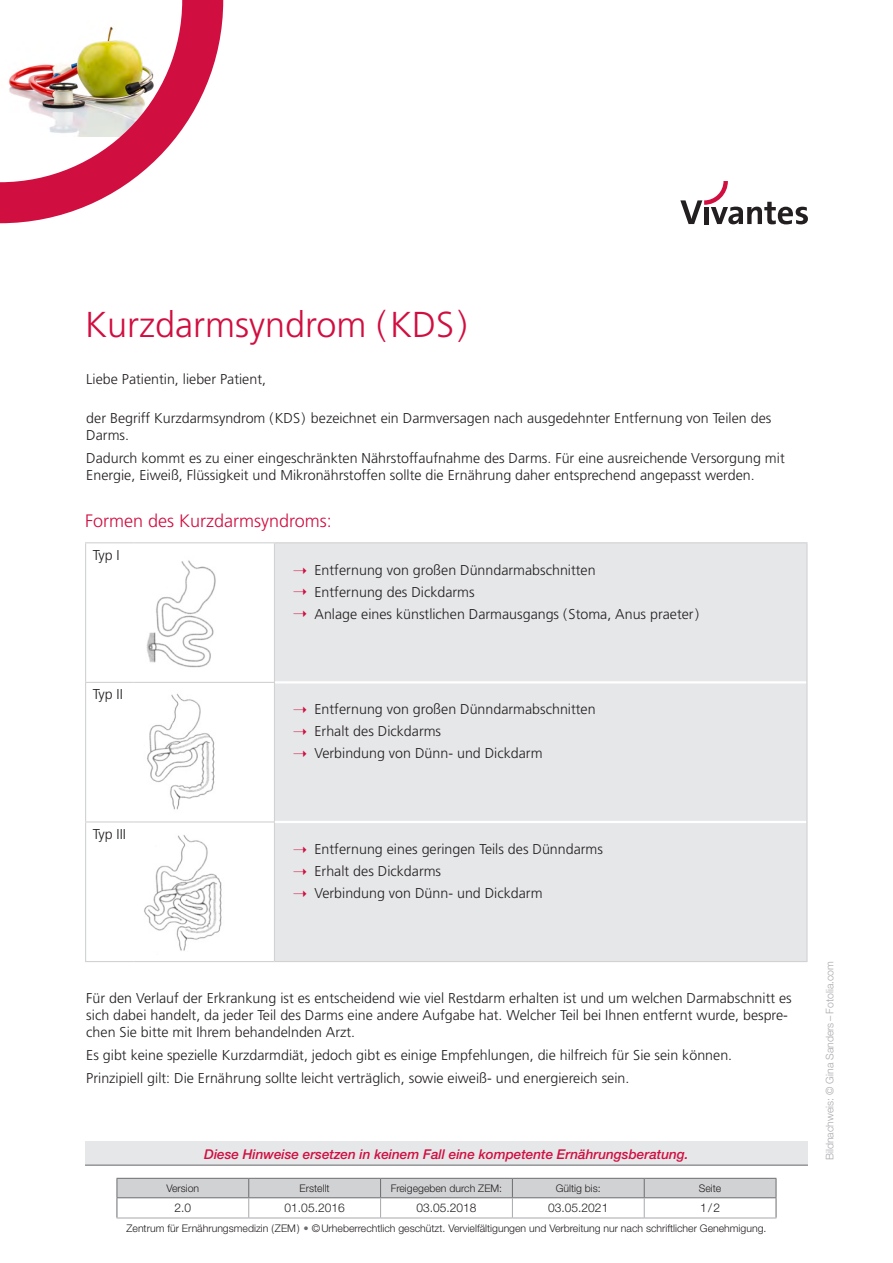
<style>
.page{position:relative;width:893px;height:1263px;background:#fff}
.page>*{position:absolute;margin:0;border:0;box-sizing:border-box;transform-origin:0 0}
.t1{font:300 36px "Frutiger LT Std";color:#d10e40}
.t2{font:300 18px "Frutiger LT Std";color:#d10e40}
.t3{font:300 14.25px/21.9px "Frutiger LT Std";color:#231f20}
.t4{font:italic 500 13.5px "Helvetica Neue LT Std";color:#d10e40}
.t5{font:300 12px "Helvetica Neue LT Std";color:#231f20}
.t6{font:300 10.5px "Helvetica Neue LT Std";color:#231f20}
.t7{font:300 10.5px "Helvetica Neue LT Std";color:#a8a9ad}
.s1{color:#d10e40}
.s2{color:#6c6d70}
</style>
<div class="page">
<svg style="left:0;top:0;width:223px;height:223px"></svg>
<svg style="left:680px;top:181px;width:128px;height:43px"></svg>
<svg style="left:117px;top:1178px;width:660px;height:39px"></svg>
<hr style="left:117px;top:1217px;width:132px;height:1px;background:#a8a9ad">
<hr style="left:249px;top:1217px;width:132px;height:1px;background:#a8a9ad">
<hr style="left:381px;top:1217px;width:131px;height:1px;background:#a8a9ad">
<hr style="left:512px;top:1217px;width:132px;height:1px;background:#a8a9ad">
<hr style="left:644px;top:1217px;width:132px;height:1px;background:#a8a9ad">
<div style="left:85px;top:1141px;width:723px;height:25px;background:#e6e7e9"></div>
<hr style="left:85px;top:1165px;width:723px;height:1px;background:#6c6d70">
<svg style="left:86px;top:543px;width:188px;height:280px"></svg>
<div style="left:275px;top:543px;width:531px;height:418px;background:#e6e7e9"></div>
<hr style="left:275px;top:681px;width:531px;height:2px;background:#fff">
<hr style="left:275px;top:821px;width:531px;height:2px;background:#fff">
<hr style="left:274px;top:543px;width:1px;height:139px;background:#d1d2d4">
<hr style="left:274px;top:683px;width:1px;height:138px;background:#d1d2d4">
<hr style="left:274px;top:822px;width:1px;height:139px;background:#d1d2d4">
<hr style="left:85px;top:542px;width:49px;height:1px;background:#d1d2d4">
<hr style="left:85px;top:543px;width:1px;height:139px;background:#d1d2d4">
<hr style="left:134px;top:542px;width:140px;height:1px;background:#d1d2d4">
<hr style="left:274px;top:542px;width:533px;height:1px;background:#d1d2d4">
<hr style="left:806px;top:543px;width:1px;height:139px;background:#d1d2d4">
<hr style="left:85px;top:683px;width:1px;height:138px;background:#d1d2d4">
<hr style="left:806px;top:682px;width:1px;height:140px;background:#d1d2d4">
<hr style="left:85px;top:822px;width:1px;height:139px;background:#d1d2d4">
<hr style="left:806px;top:822px;width:1px;height:139px;background:#d1d2d4">
<hr style="left:85px;top:961px;width:49px;height:1px;background:#d1d2d4">
<hr style="left:134px;top:961px;width:140px;height:1px;background:#d1d2d4">
<hr style="left:274px;top:961px;width:533px;height:1px;background:#d1d2d4">
<hr style="left:85px;top:682px;width:49px;height:1px;background:#d1d2d4">
<hr style="left:134px;top:682px;width:141px;height:1px;background:#d1d2d4">
<hr style="left:85px;top:821px;width:49px;height:1px;background:#d1d2d4">
<hr style="left:134px;top:821px;width:141px;height:1px;background:#d1d2d4">
<img style="left:141px;top:550px;width:85px;height:126px">
<img style="left:141px;top:688px;width:83px;height:126px">
<img style="left:144px;top:835px;width:78px;height:116px">
<h1 class="t1" style="left:85px;top:305px;width:384px">Kurzdarmsyndrom (KDS)</h1>
<p class="t3" style="left:86px;top:369px;width:181px">Liebe Patientin, lieber Patient,</p>
<p class="t3" style="left:86px;top:410px;width:686px;line-height:17.1px">der Begriff Kurzdarmsyndrom (KDS) bezeichnet ein Darmversagen nach ausgedehnter Entfernung von Teilen des<br>Darms.</p>
<p class="t3" style="left:86px;top:450px;width:700px;line-height:17.1px">Dadurch kommt es zu einer eingeschränkten Nährstoffaufnahme des Darms. Für eine ausreichende Versorgung mit<br>Energie, Eiweiß, Flüssigkeit und Mikronährstoffen sollte die Ernährung daher entsprechend angepasst werden.</p>
<p class="t2" style="left:85px;top:511px;width:248px">Formen des Kurzdarmsyndroms:</p>
<p class="t3" style="left:93px;top:544px;width:28px">Typ I</p>
<p class="t3" style="left:293px;top:559px;width:407px"><span class="s1">➝</span> Entfernung von großen Dünndarmabschnitten<br><span class="s1">➝</span> Entfernung des Dickdarms<br><span class="s1">➝</span> Anlage eines künstlichen Darmausgangs (Stoma, Anus praeter)</p>
<p class="t3" style="left:93px;top:683px;width:32px">Typ II</p>
<p class="t3" style="left:93px;top:823px;width:35px">Typ III</p>
<p class="t3" style="left:293px;top:699px;width:304px"><span class="s1">➝</span> Entfernung von großen Dünndarmabschnitten <span class="s1">➝</span> Erhalt des Dickdarms<br><span class="s1">➝</span> Verbindung von Dünn- und Dickdarm</p>
<p class="t3" style="left:293px;top:838px;width:311px"><span class="s1">➝</span> Entfernung eines geringen Teils des Dünndarms <span class="s1">➝</span> Erhalt des Dickdarms<br><span class="s1">➝</span> Verbindung von Dünn- und Dickdarm</p>
<p class="t3" style="left:86px;top:990px;width:707px;line-height:17.1px">Für den Verlauf der Erkrankung ist es entscheidend wie viel Restdarm erhalten ist und um welchen Darmabschnitt es sich dabei handelt, da jeder Teil des Darms eine andere Aufgabe hat. Welcher Teil bei Ihnen entfernt wurde, bespre&shy;chen Sie bitte mit Ihrem behandelnden Arzt.</p>
<p class="t3" style="left:86px;top:1044px;width:647px;line-height:23.1px">Es gibt keine spezielle Kurzdarmdiät, jedoch gibt es einige Empfehlungen, die hilfreich für Sie sein können.<br>Prinzipiell gilt: Die Ernährung sollte leicht verträglich, sowie eiweiß- und energiereich sein.</p>
<p class="t4" style="left:204px;top:1146px;width:486px">Diese Hinweise ersetzen in keinem Fall eine kompetente Ernährungsberatung.</p>
<p class="t6" style="left:166px;top:1181px;width:34px">Version</p>
<p class="t6" style="left:300px;top:1181px;width:32px">Erstellt</p>
<p class="t6" style="left:391px;top:1181px;width:113px">Freigegeben durch ZEM:</p>
<p class="t6" style="left:556px;top:1181px;width:47px">Gültig bis:</p>
<p class="t6" style="left:699px;top:1181px;width:24px">Seite</p>
<p class="t5" style="left:174px;top:1200px;width:18px">2.0</p>
<p class="t5" style="left:285px;top:1200px;width:62px">01.05.2016</p>
<p class="t5" style="left:416px;top:1200px;width:62px">03.05.2018</p>
<p class="t5" style="left:548px;top:1200px;width:62px">03.05.2021</p>
<p class="t5" style="left:700px;top:1200px;width:21px">1/2</p>
<p class="t6" style="left:127px;top:1221px;width:641px">Zentrum für Ernährungsmedizin (ZEM) <span class="s2">•</span> ©Urheberrechtlich geschützt. Vervielfältigungen und Verbreitung nur nach schriftlicher Genehmigung.</p>
<p class="t7" style="left:823px;top:1160px;width:201px;rotate:-90deg">Bildnachweis: © Gina Sanders – Fotolia.com</p>
</div>
